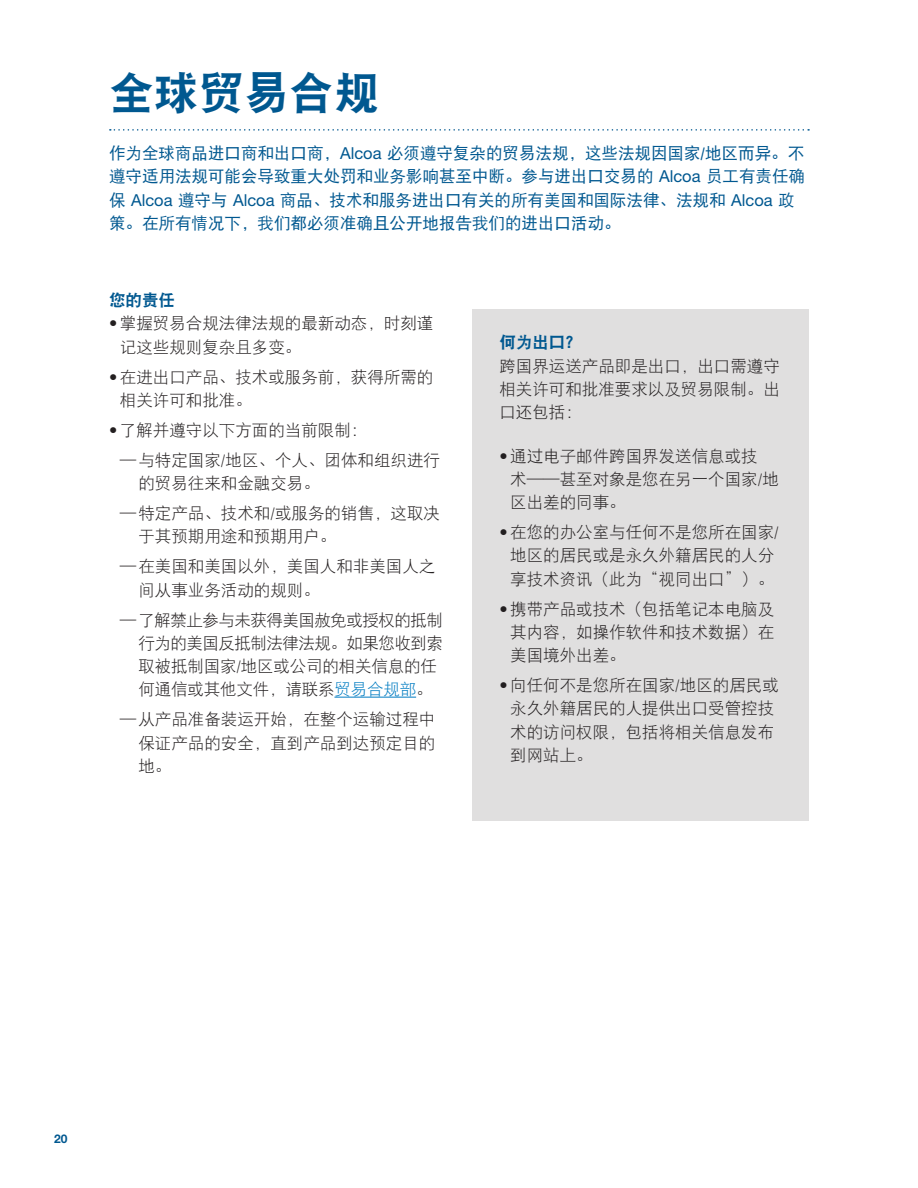
<style>
.page{position:relative;width:918px;height:1188px;background:#fff}
.page>*{position:absolute;margin:0;border:0;box-sizing:border-box;transform-origin:0 0}
.t1{font:45px "DFP Hei W9";color:#005890}
.t2{font:16.5px/23.2px "DFP Hei W3";color:#231f20}
.t3{font:16.5px/23.2px "DFP Hei W5";color:#005890}
.t4{font:16.5px/23.2px "DFP Hei W3";letter-spacing:-.03em;color:#231f20}
.t5{font:16.5px "DFP Hei W9";color:#005890}
.t6{font:700 12px "Helvetica Neue LT Pro";color:#005890}
.s1{font-family:"Helvetica Neue LT Std"}
.s2{font-family:"Helvetica Neue LT Std";font-weight:300}
.s3{color:#007cc2}
</style>
<div class="page">
<svg style="left:110px;top:129px;width:699px;height:2px"></svg>
<hr style="left:334px;top:697px;width:82px;height:1px;background:#007cc2">
<div style="left:472px;top:309px;width:337px;height:512px;background:#e0dfdf"></div>
<p class="t1" style="left:109px;top:70px;width:271px">全球贸易合规</p>
<p class="t3" style="left:109px;top:142px;width:698px">作为全球商品进口商和出口商，<span class="s1">Alcoa</span> 必须遵守复杂的贸易法规，这些法规因国家/地区而异。不遵守适用法规可能会导致重大处罚和业务影响甚至中断。参与进出口交易的 <span class="s1">Alcoa</span> 员工有责任确保 <span class="s1">Alcoa</span> 遵守与 <span class="s1">Alcoa</span> 商品、技术和服务进出口有关的所有美国和国际法律、法规和 <span class="s1">Alcoa</span> 政策。在所有情况下，我们都必须准确且公开地报告我们的进出口活动。</p>
<p class="t5" style="left:109px;top:292px;width:67px">您的责任</p>
<p class="t2" style="left:120px;top:312px;width:315px;text-indent:-11px"><span class="s2">•</span>掌握贸易合规法律法规的最新动态，时刻谨记这些规则复杂且多变。</p>
<p class="t2" style="left:120px;top:365px;width:315px;text-indent:-11px"><span class="s2">•</span>在进出口产品、技术或服务前，获得所需的相关许可和批准。</p>
<p class="t2" style="left:109px;top:418px;width:260px"><span class="s2">•</span>了解并遵守以下方面的当前限制：</p>
<p class="t2" style="left:138px;top:448px;width:303px;text-indent:-19px">— 与特定国家/地区、个人、团体和组织进行的贸易往来和金融交易。</p>
<p class="t2" style="left:138px;top:502px;width:303px;text-indent:-19px">— 特定产品、技术和/或服务的销售，这取决于其预期用途和预期用户。</p>
<p class="t2" style="left:138px;top:555px;width:298px;text-indent:-19px">— 在美国和美国以外，美国人和非美国人之间从事业务活动的规则。</p>
<p class="t4" style="left:138px;top:608px;width:306px;text-indent:-19px">— 了解禁止参与未获得美国赦免或授权的抵制行为的美国反抵制法律法规。如果您收到索取被抵制国家/地区或公司的相关信息的任何通信或其他文件，请联系<span class="s3">贸易合规部</span>。</p>
<p class="t2" style="left:138px;top:708px;width:298px;text-align:justify;text-indent:-19px">— 从产品准备装运开始，在整个运输过程中保证产品的安全，直到产品到达预定目的地。</p>
<p class="t5" style="left:499px;top:334px;width:84px">何为出口？</p>
<p class="t2" style="left:499px;top:354px;width:282px;text-align:justify">跨国界运送产品即是出口，出口需遵守相关许可和批准要求以及贸易限制。出口还包括：</p>
<p class="t2" style="left:510px;top:444px;width:270px;text-indent:-11px"><span class="s2">•</span>通过电子邮件跨国界发送信息或技术——甚至对象是您在另一个国家/地区出差的同事。</p>
<p class="t2" style="left:499px;top:520px;width:281px;text-align:center"><span class="s2">•</span>在您的办公室与任何不是您所在国家/地区的居民或是永久外籍居民的人分享技术资讯（此为“视同出口”）。</p>
<p class="t2" style="left:510px;top:597px;width:265px;text-align:justify;text-indent:-11px"><span class="s2">•</span>携带产品或技术（包括笔记本电脑及其内容，如操作软件和技术数据）在美国境外出差。</p>
<p class="t2" style="left:510px;top:673px;width:270px;text-indent:-11px"><span class="s2">•</span>向任何不是您所在国家/地区的居民或永久外籍居民的人提供出口受管控技术的访问权限，包括将相关信息发布到网站上。</p>
<p class="t6" style="left:54px;top:1131px;width:15px">20</p>
</div>
